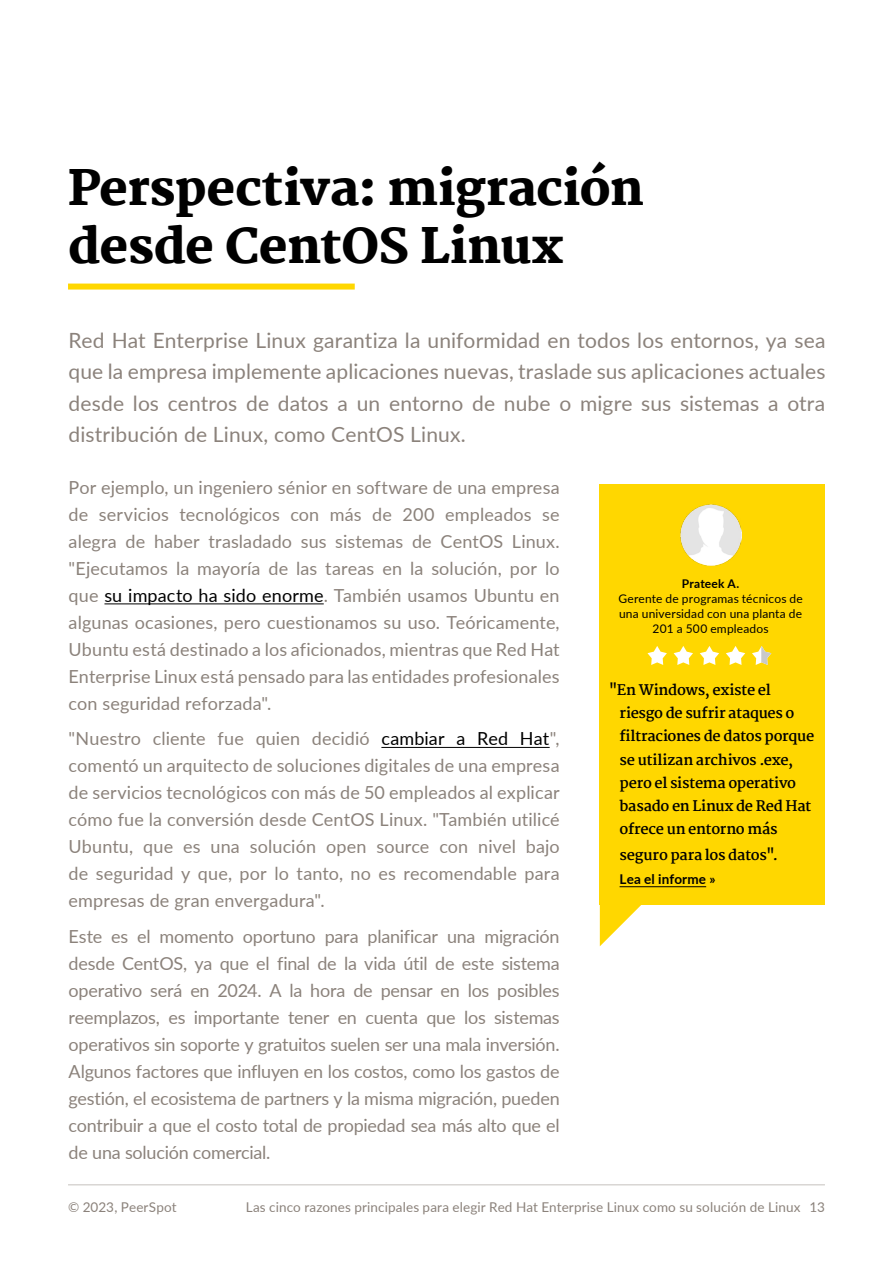
<style>
.page{position:relative;width:893px;height:1263px;background:#fff}
.page>*{position:absolute;margin:0;border:0;box-sizing:border-box;transform-origin:0 0}
.t1{font:800 48px/57.6px "Martel";letter-spacing:-.01em;color:#000}
.t2{font:21px/31.5px "Lato";letter-spacing:.005em;color:#8b827b;text-align:justify}
.t3{font:18px/27px "Lato";letter-spacing:.005em;color:#8b827b;text-align:justify}
.t4{font:700 14.4px/23.2px "Martel";letter-spacing:-.02em;color:#000}
.t5{font:13.5px "Lato";letter-spacing:.01em;color:#8b827b}
.t6{font:700 13.5px "Lato";letter-spacing:.01em;color:#000}
.t7{font:12px/15px "Lato";letter-spacing:.015em;color:#000;text-align:center}
.t8{font:700 12px "Lato";letter-spacing:.015em;color:#000}
.s1{color:#000}
</style>
<div class="page">
<hr style="left:68px;top:1184px;width:757px;height:1px;background:#c5c1bd">
<div style="left:68px;top:284px;width:287px;height:6px;background:#ffd700"></div>
<hr style="left:104px;top:603px;width:220px;height:1px;background:#000">
<hr style="left:381px;top:747px;width:169px;height:1px;background:#000">
<div style="left:600px;top:484px;width:225px;height:421px;background:#ffd700"></div>
<svg style="left:600px;top:905px;width:41px;height:41px"></svg>
<hr style="left:620px;top:886px;width:86px;height:1px;background:#000">
<img style="left:680px;top:504px;width:61px;height:61px">
<svg style="left:647px;top:646px;width:124px;height:19px"></svg>
<h1 class="t1" style="left:68px;top:160px;width:578px">Perspectiva: migración desde CentOS Linux</h1>
<p class="t2" style="left:69px;top:323px;width:758px">Red Hat Enterprise Linux garantiza la uniformidad en todos los entornos, ya sea que la empresa implemente aplicaciones nuevas, traslade sus aplicaciones actuales desde los centros de datos a un entorno de nube o migre sus sistemas a otra distribución de Linux, como CentOS Linux.</p>
<p class="t3" style="left:69px;top:473px;width:493px">Por ejemplo, un ingeniero sénior en software de una empresa de servicios tecnológicos con más de 200 empleados se alegra de haber trasladado sus sistemas de CentOS Linux. "Ejecutamos la mayoría de las tareas en la solución, por lo que <span class="s1">su impacto ha sido enorme</span>. También usamos Ubuntu en algunas ocasiones, pero cuestionamos su uso. Teóricamente, Ubuntu está destinado a los aficionados, mientras que Red Hat Enterprise Linux está pensado para las entidades profesionales con seguridad reforzada".</p>
<p class="t3" style="left:69px;top:724px;width:493px">"Nuestro cliente fue quien decidió <span class="s1">cambiar a Red Hat</span>", comentó un arquitecto de soluciones digitales de una empresa de servicios tecnológicos con más de 50 empleados al explicar cómo fue la conversión desde CentOS Linux. "También utilicé Ubuntu, que es una solución open source con nivel bajo de seguridad y que, por lo tanto, no es recomendable para empresas de gran envergadura".</p>
<p class="t3" style="left:69px;top:922px;width:493px">Este es el momento oportuno para planificar una migración desde CentOS, ya que el final de la vida útil de este sistema operativo será en 2024. A la hora de pensar en los posibles reemplazos, es importante tener en cuenta que los sistemas operativos sin soporte y gratuitos suelen ser una mala inversión.<br>Algunos factores que influyen en los costos, como los gastos de gestión, el ecosistema de partners y la misma migración, pueden contribuir a que el costo total de propiedad sea más alto que el de una solución comercial.</p>
<p class="t8" style="left:682px;top:575px;width:59px">Prateek A.</p>
<p class="t7" style="left:618px;top:591px;width:186px">Gerente de programas técnicos de una universidad con una planta de<br>201 a 500 empleados</p>
<p class="t4" style="left:620px;top:678px;width:196px;text-indent:-11px">"En Windows, existe el riesgo de sufrir ataques o filtraciones de datos porque se utilizan archivos .exe, pero el sistema operativo basado en Linux de Red Hat ofrece un entorno más</p>
<p class="t4" style="left:620px;top:843px;width:160px">seguro para los datos".</p>
<p class="t6" style="left:620px;top:870px;width:98px">Lea el informe »</p>
<p class="t5" style="left:68px;top:1197px;width:110px">© 2023, PeerSpot</p>
<p class="t5" style="left:246px;top:1197px;width:581px">Las cinco razones principales para elegir Red Hat Enterprise Linux como su solución de Linux 13</p>
</div>
